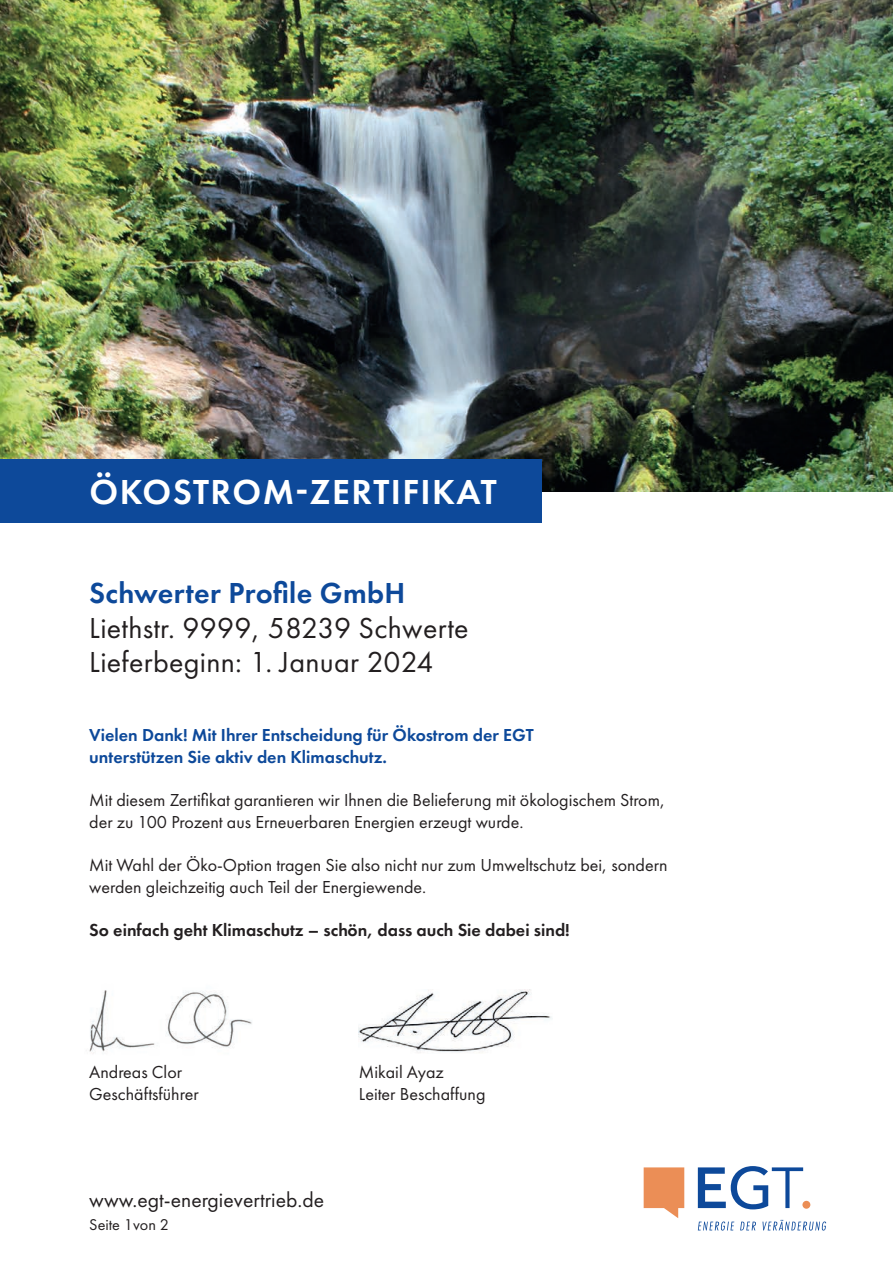
<style>
.page{position:relative;width:893px;height:1263px;background:#fff}
.page>*{position:absolute;margin:0;border:0;box-sizing:border-box;transform-origin:0 0}
.t1{font:600 36px "Futura PT";letter-spacing:.04em;color:#fff}
.t2{font:30px/34.5px "Futura PT";letter-spacing:.01em;color:#231f20}
.t3{font:600 30px "Futura PT";letter-spacing:.01em;color:#0d499a}
.t4{font:21.6px "Futura PT";color:#231f20}
.t5{font:18px/21.6px "Futura PT";color:#231f20}
.t6{font:600 18px/21.6px "Futura PT";color:#0d499a}
.t7{font:600 18px "Futura PT";color:#231f20}
.t8{font:16.2px "Futura PT";color:#231f20}
</style>
<div class="page">
<img style="left:0;top:0;width:893px;height:491px">
<div style="left:0;top:459px;width:541px;height:64px;background:#0d499a"></div>
<svg style="left:644px;top:1167px;width:40px;height:51px"></svg>
<svg style="left:698px;top:1166px;width:105px;height:43px"></svg>
<div style="left:802px;top:1201px;width:8px;height:8px;background:#eb8e56;border-radius:50%"></div>
<svg style="left:698px;top:1221px;width:36px;height:9px"></svg>
<svg style="left:740px;top:1221px;width:16px;height:9px"></svg>
<svg style="left:762px;top:1220px;width:64px;height:10px"></svg>
<img style="left:359px;top:989px;width:193px;height:64px">
<img style="left:89px;top:990px;width:163px;height:64px">
<h1 class="t1" style="left:89px;top:470px;width:409px">ÖKOSTROM-ZERTIFIKAT</h1>
<h2 class="t3" style="left:89px;top:574px;width:318px">Schwerter Profile GmbH</h2>
<h2 class="t2" style="left:89px;top:610px;width:381px">Liethstr. 9999, 58239 Schwerte<br>Lieferbeginn: 1. Januar 2024</h2>
<p class="t6" style="left:89px;top:724px;width:446px">Vielen Dank! Mit Ihrer Entscheidung für Ökostrom der EGT unterstützen Sie aktiv den Klimaschutz.</p>
<p class="t5" style="left:89px;top:789px;width:577px">Mit diesem Zertifikat garantieren wir Ihnen die Belieferung mit ökologischem Strom, der zu 100 Prozent aus Erneuerbaren Energien erzeugt wurde.</p>
<p class="t5" style="left:89px;top:854px;width:580px">Mit Wahl der Öko-Option tragen Sie also nicht nur zum Umweltschutz bei, sondern werden gleichzeitig auch Teil der Energiewende.</p>
<p class="t7" style="left:89px;top:918px;width:482px">So einfach geht Klimaschutz – schön, dass auch Sie dabei sind!</p>
<p class="t5" style="left:89px;top:1061px;width:111px">Andreas Clor<br>Geschäftsführer</p>
<p class="t5" style="left:359px;top:1061px;width:128px">Mikail Ayaz<br>Leiter Beschaffung</p>
<p class="t4" style="left:89px;top:1187px;width:236px">www.egt-energievertrieb.de</p>
<p class="t8" style="left:89px;top:1215px;width:81px">Seite 1von 2</p>
</div>
